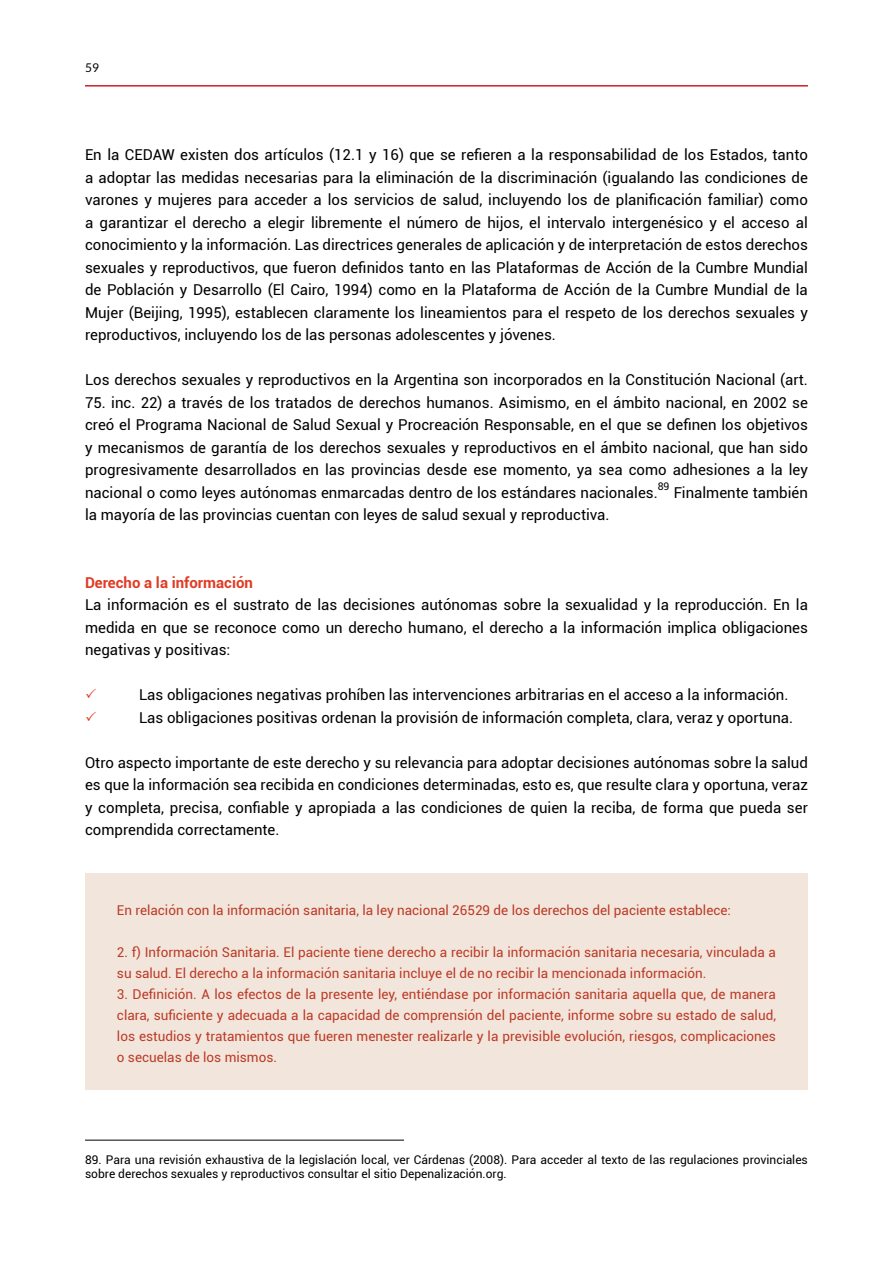
<style>
.page{position:relative;width:893px;height:1263px;background:#fff}
.page>*{position:absolute;margin:0;border:0;box-sizing:border-box;transform-origin:0 0}
.t1{font:15px/22.5px "Roboto";color:#000;text-align:justify}
.t2{font:700 15px "Roboto";color:#e03b25}
.t3{font:13.5px/21px "Roboto";color:#bc3a26}
.t4{font:12px/14.4px "Roboto";color:#000}
.t5{font:12px "Lato";color:#000}
.t6{font:10.5px "Roboto";color:#000}
</style>
<div class="page">
<hr style="left:85px;top:85px;width:723px;height:2px;background:#cc2027">
<hr style="left:85px;top:1140px;width:319px;height:1px;background:#000">
<div style="left:85px;top:873px;width:723px;height:217px;background:#f2e6dc"></div>
<p class="t5" style="left:85px;top:61px;width:15px">59</p>
<p class="t1" style="left:85px;top:143px;width:724px">En la CEDAW existen dos artículos (12.1 y 16) que se refieren a la responsabilidad de los Estados, tanto a adoptar las medidas necesarias para la eliminación de la discriminación (igualando las condiciones de varones y mujeres para acceder a los servicios de salud, incluyendo los de planificación familiar) como a garantizar el derecho a elegir libremente el número de hijos, el intervalo intergenésico y el acceso al conocimiento y la información. Las directrices generales de aplicación y de interpretación de estos derechos sexuales y reproductivos, que fueron definidos tanto en las Plataformas de Acción de la Cumbre Mundial de Población y Desarrollo (El Cairo, 1994) como en la Plataforma de Acción de la Cumbre Mundial de la Mujer (Beijing, 1995), establecen claramente los lineamientos para el respeto de los derechos sexuales y reproductivos, incluyendo los de las personas adolescentes y jóvenes.</p>
<p class="t1" style="left:85px;top:368px;width:724px">Los derechos sexuales y reproductivos en la Argentina son incorporados en la Constitución Nacional (art.</p>
<p class="t1" style="left:85px;top:390px;width:724px">75. inc. 22) a través de los tratados de derechos humanos. Asimismo, en el ámbito nacional, en 2002 se creó el Programa Nacional de Salud Sexual y Procreación Responsable, en el que se definen los objetivos y mecanismos de garantía de los derechos sexuales y reproductivos en el ámbito nacional, que han sido progresivamente desarrollados en las provincias desde ese momento, ya sea como adhesiones a la ley nacional o como leyes autónomas enmarcadas dentro de los estándares nacionales.</p>
<p class="t6" style="left:658px;top:479px;width:13px">89</p>
<p class="t1" style="left:674px;top:480px;width:136px">Finalmente también</p>
<p class="t1" style="left:85px;top:503px;width:526px">la mayoría de las provincias cuentan con leyes de salud sexual y reproductiva.</p>
<p class="t2" style="left:85px;top:572px;width:169px">Derecho a la información</p>
<p class="t1" style="left:85px;top:593px;width:724px">La información es el sustrato de las decisiones autónomas sobre la sexualidad y la reproducción. En la medida en que se reconoce como un derecho humano, el derecho a la información implica obligaciones negativas y positivas:</p>
<p class="t1" style="left:139px;top:683px;width:656px">Las obligaciones negativas prohíben las intervenciones arbitrarias en el acceso a la información.<br>Las obligaciones positivas ordenan la provisión de información completa, clara, veraz y oportuna.</p>
<p class="t1" style="left:85px;top:750px;width:724px">Otro aspecto importante de este derecho y su relevancia para adoptar decisiones autónomas sobre la salud es que la información sea recibida en condiciones determinadas, esto es, que resulte clara y oportuna, veraz y completa, precisa, confiable y apropiada a las condiciones de quien la reciba, de forma que pueda ser comprendida correctamente.</p>
<p class="t3" style="left:117px;top:899px;width:615px">En relación con la información sanitaria, la ley nacional 26529 de los derechos del paciente establece:</p>
<p class="t3" style="left:117px;top:941px;width:661px">2. f) Información Sanitaria. El paciente tiene derecho a recibir la información sanitaria necesaria, vinculada a su salud. El derecho a la información sanitaria incluye el de no recibir la mencionada información.</p>
<p class="t3" style="left:117px;top:983px;width:661px;text-align:justify">3. Definición. A los efectos de la presente ley, entiéndase por información sanitaria aquella que, de manera clara, suficiente y adecuada a la capacidad de comprensión del paciente, informe sobre su estado de salud, los estudios y tratamientos que fueren menester realizarle y la previsible evolución, riesgos, complicaciones o secuelas de los mismos.</p>
<p class="t4" style="left:85px;top:1151px;width:724px">89. Para una revisión exhaustiva de la legislación local, ver Cárdenas (2008). Para acceder al texto de las regulaciones provinciales sobre derechos sexuales y reproductivos consultar el sitio Depenalización.org.</p>
</div>
